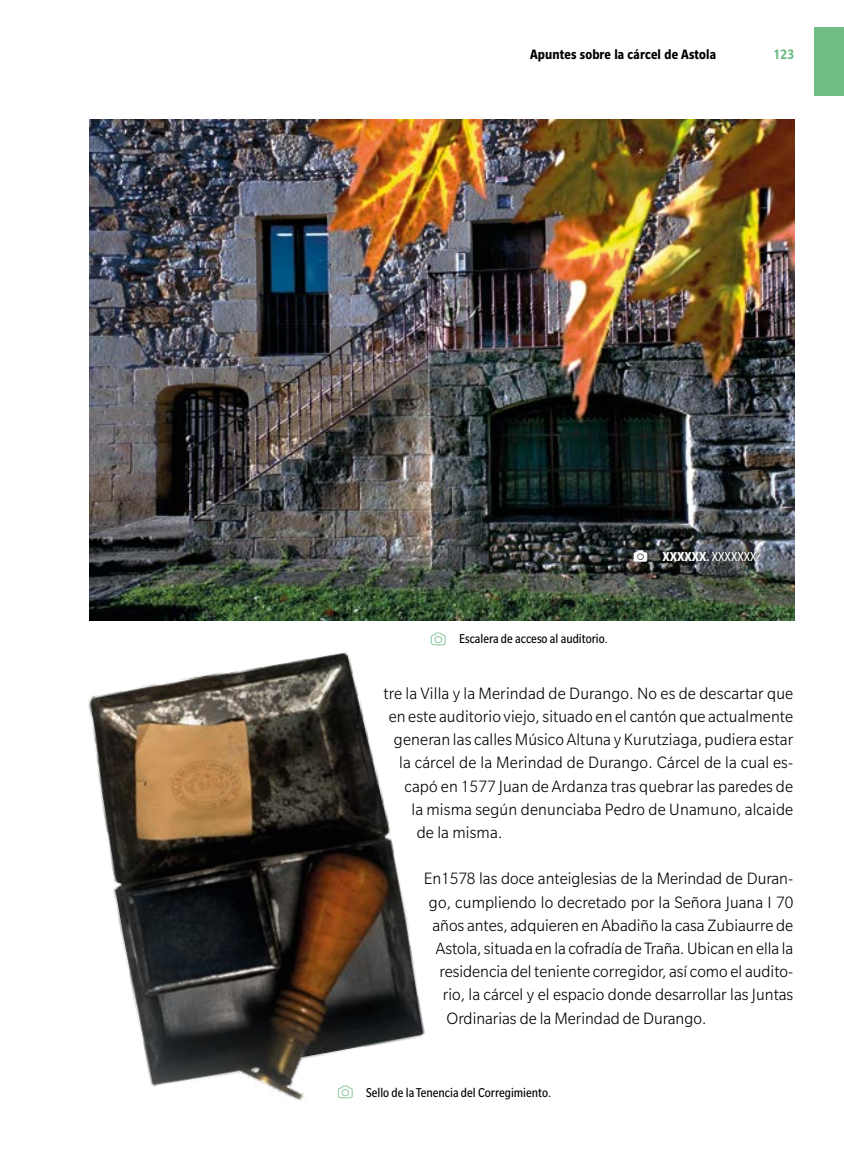
<style>
.page{position:relative;width:844px;height:1166px;background:#fff}
.page>*{position:absolute;margin:0;border:0;box-sizing:border-box;transform-origin:0 0}
.t1{font:300 17.85px "Slate Pro";letter-spacing:.005em;color:#000;scale:.96 1}
.t2{font:700 condensed 14.88px "Slate Pro";letter-spacing:.01em;color:#000}
.t3{font:700 condensed 14.88px "Slate Pro";color:#6fbc85}
.t4{font:condensed 14px "Slate Pro";color:#000}
.t5{font:condensed 14px "Slate Pro";color:#fff}
.s1{font-weight:700}
</style>
<div class="page">
<img style="left:89px;top:119px;width:705px;height:501px">
<img style="left:88px;top:610px;width:373px;height:491px">
<div style="left:633px;top:548px;width:129px;height:16px;background:#000;opacity:.5"></div>
<div style="left:814px;top:28px;width:29px;height:68px;background:#6fbc85"></div>
<svg style="left:338px;top:1085px;width:14px;height:13px"></svg>
<svg style="left:431px;top:632px;width:14px;height:13px"></svg>
<svg style="left:633px;top:550px;width:14px;height:11px"></svg>
<p class="t2" style="left:530px;top:47px;width:187px">Apuntes sobre la cárcel de Astola</p>
<p class="t3" style="left:773px;top:47px;width:22px">123</p>
<p class="t4" style="left:459px;top:632px;width:150px">Escalera de acceso al auditorio.</p>
<p class="t5" style="left:662px;top:549px;width:98px"><span class="s1">XXXXXX.</span> XXXXXXX.</p>
<p class="t1" style="left:383px;top:684px;width:428px">tre la Villa y la Merindad de Durango. No es de descartar que</p>
<p class="t1" style="left:388px;top:707px;width:423px">en este auditorio viejo, situado en el cantón que actualmente</p>
<p class="t1" style="left:394px;top:730px;width:417px">generan las calles Músico Altuna y Kurutziaga, pudiera estar</p>
<p class="t1" style="left:399px;top:753px;width:412px">la cárcel de la Merindad de Durango. Cárcel de la cual es-</p>
<p class="t1" style="left:404px;top:777px;width:406px">capó en 1577 Juan de Ardanza tras quebrar las paredes de</p>
<p class="t1" style="left:411px;top:800px;width:399px">la misma según denunciaba Pedro de Unamuno, alcaide</p>
<p class="t1" style="left:416px;top:823px;width:91px">de la misma.</p>
<p class="t1" style="left:423px;top:869px;width:386px">En1578 las doce anteiglesias de la Merindad de Duran-</p>
<p class="t1" style="left:429px;top:893px;width:381px">go, cumpliendo lo decretado por la Señora Juana I 70</p>
<p class="t1" style="left:432px;top:916px;width:377px">años antes, adquieren en Abadiño la casa Zubiaurre de</p>
<p class="t1" style="left:436px;top:939px;width:373px">Astola, situada en la cofradía de Traña. Ubican en ella la</p>
<p class="t1" style="left:439px;top:962px;width:370px">residencia del teniente corregidor, así como el audito-</p>
<p class="t1" style="left:443px;top:985px;width:366px">rio, la cárcel y el espacio donde desarrollar las Juntas</p>
<p class="t1" style="left:446px;top:1008px;width:272px">Ordinarias de la Merindad de Durango.</p>
<p class="t4" style="left:366px;top:1085px;width:186px">Sello de la Tenencia del Corregimiento.</p>
</div>
